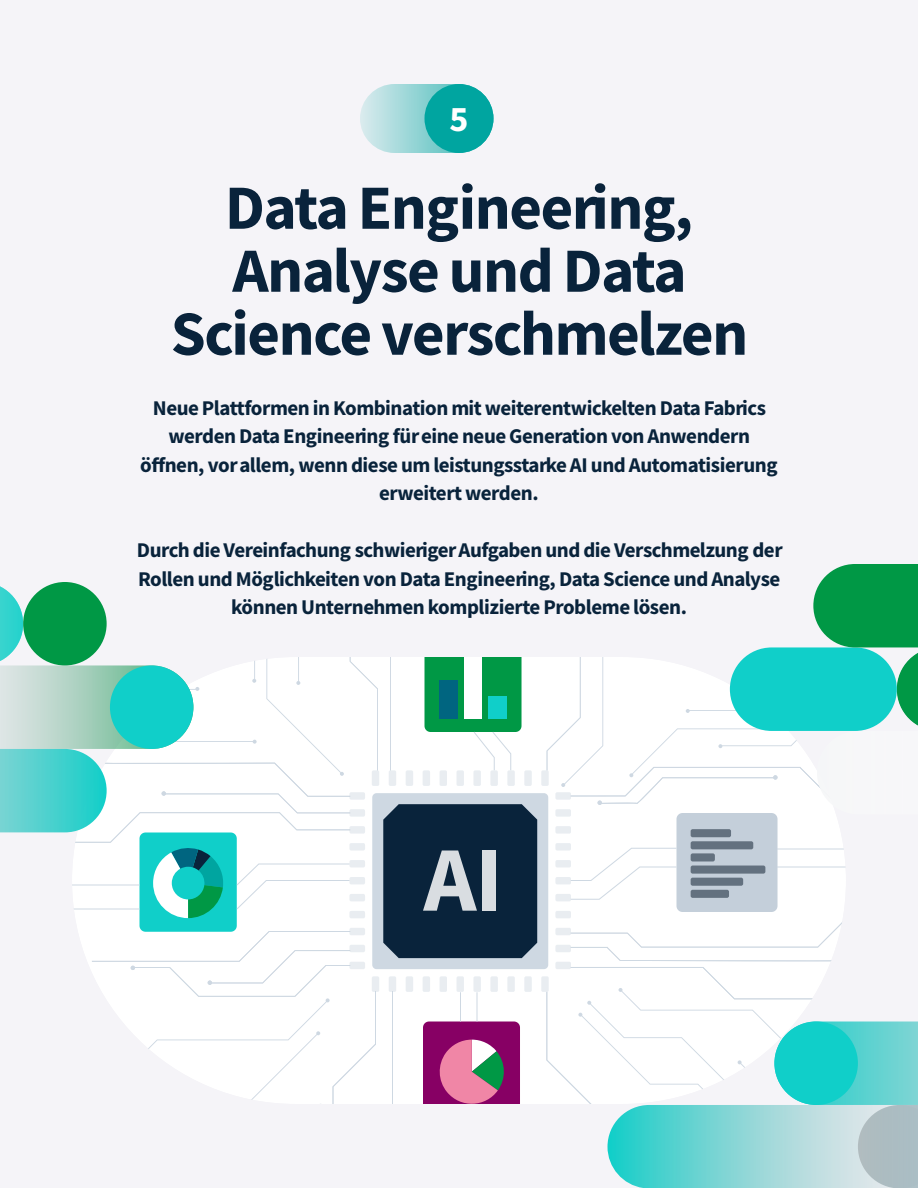
<style>
.page{position:relative;width:918px;height:1188px;background:#f5f4f8}
.page>*{position:absolute;margin:0;border:0;box-sizing:border-box;transform-origin:0 0}
.t1{font:63px/63px "Source Sans Variable";letter-spacing:-.02em;color:#09233b;text-align:center}
.t2{font:36px "Source Sans Variable";color:#fff}
.t3{font:21px/28.5px "Source Sans Variable";letter-spacing:-.02em;color:#09233b;text-align:center}
</style>
<div class="page">
<div style="left:72px;top:657px;width:774px;height:447px;background:#fff;border-radius:224px"></div>
<div style="left:372px;top:793px;width:176px;height:176px;background:#ced8e2;border-radius:4px"></div>
<div style="left:555px;top:809px;width:16px;height:8px;background:#e9edf1;border-radius:2px"></div>
<div style="left:555px;top:826px;width:16px;height:8px;background:#e9edf1;border-radius:2px"></div>
<div style="left:555px;top:843px;width:16px;height:8px;background:#e9edf1;border-radius:2px"></div>
<div style="left:555px;top:860px;width:16px;height:7px;background:#e9edf1;border-radius:2px"></div>
<div style="left:555px;top:877px;width:16px;height:7px;background:#e9edf1;border-radius:2px"></div>
<div style="left:555px;top:894px;width:16px;height:7px;background:#e9edf1;border-radius:2px"></div>
<div style="left:555px;top:911px;width:16px;height:7px;background:#e9edf1;border-radius:2px"></div>
<div style="left:555px;top:928px;width:16px;height:7px;background:#e9edf1;border-radius:2px"></div>
<div style="left:555px;top:945px;width:16px;height:7px;background:#e9edf1;border-radius:2px"></div>
<div style="left:555px;top:962px;width:16px;height:7px;background:#e9edf1;border-radius:2px"></div>
<div style="left:541px;top:770px;width:8px;height:16px;background:#e9edf1;border-radius:2px"></div>
<div style="left:541px;top:976px;width:8px;height:16px;background:#e9edf1;border-radius:2px"></div>
<svg style="left:571px;top:922px;width:271px;height:39px"></svg>
<div style="left:670px;top:807px;width:114px;height:111px;background:#c4cfda;border-radius:12px"></div>
<div style="left:664px;top:801px;width:126px;height:123px;border:12px solid #fff;border-radius:12px"></div>
<div style="left:691px;top:841px;width:62px;height:8px;background:#63717f;border-radius:2px"></div>
<div style="left:691px;top:853px;width:24px;height:8px;background:#63717f;border-radius:2px"></div>
<div style="left:691px;top:866px;width:74px;height:8px;background:#63717f;border-radius:2px"></div>
<div style="left:691px;top:878px;width:52px;height:8px;background:#63717f;border-radius:2px"></div>
<div style="left:691px;top:890px;width:38px;height:8px;background:#63717f;border-radius:2px"></div>
<div style="left:691px;top:829px;width:40px;height:8px;background:#63717f;border-radius:2px"></div>
<svg style="left:570px;top:848px;width:107px;height:52px"></svg>
<hr style="left:777px;top:849px;width:69px;height:1px;background:#ced8e2">
<hr style="left:777px;top:867px;width:69px;height:1px;background:#ced8e2">
<svg style="left:546px;top:967px;width:372px;height:221px"></svg>
<svg style="left:0;top:582px;width:537px;height:522px"></svg>
<div style="left:23px;top:582px;width:84px;height:83px;background:#009845;border-radius:50%"></div>
<svg style="left:547px;top:564px;width:371px;height:250px"></svg>
<svg style="left:360px;top:84px;width:134px;height:69px;background:#a7dadb"></svg>
<div style="left:424px;top:84px;width:70px;height:69px;background:#00a5a0;border-radius:50%"></div>
<h2 class="t2" style="left:449px;top:97px;width:21px">5</h2>
<h1 class="t1" style="left:171px;top:177px;width:579px">Data Engineering,<br>Analyse und Data<br>Science verschmelzen</h1>
<p class="t3" style="left:140px;top:394px;width:639px">Neue Plattformen in Kombination mit weiterentwickelten Data Fabrics werden Data Engineering für eine neue Generation von Anwendern öffnen, vor allem, wenn diese um leistungsstarke AI und Automatisierung erweitert werden.</p>
<p class="t3" style="left:137px;top:536px;width:647px">Durch die Vereinfachung schwieriger Aufgaben und die Verschmelzung der<br>Rollen und Möglichkeiten von Data Engineering, Data Science und Analyse können Unternehmen komplizierte Probleme lösen.</p>
</div>
